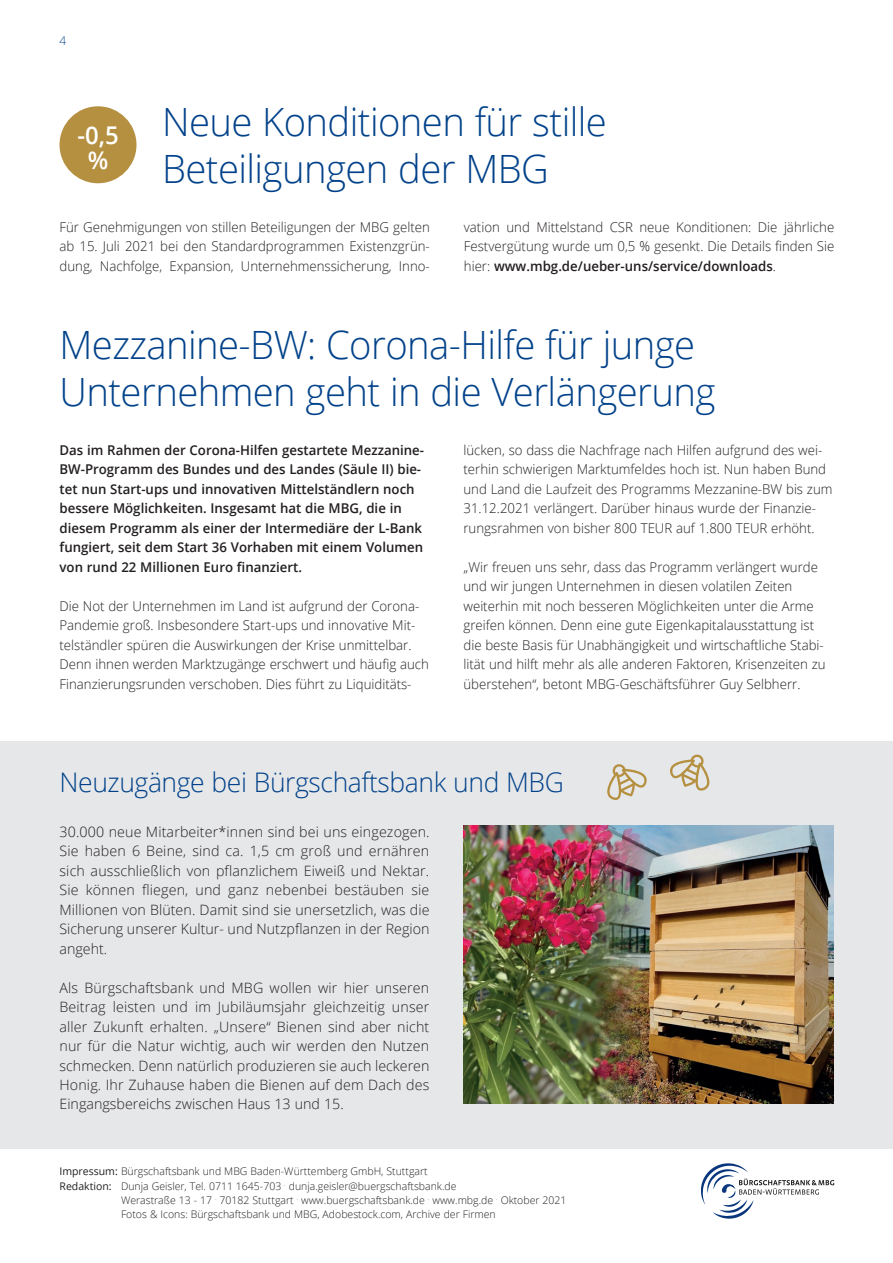
<style>
.page{position:relative;width:893px;height:1263px;background:#fff}
.page>*{position:absolute;margin:0;border:0;box-sizing:border-box;transform-origin:0 0}
.t1{font:300 39px/46.8px "Open Sans";letter-spacing:-.015em;color:#02428a}
.t2{font:300 27px "Open Sans";letter-spacing:-.015em;color:#02428a}
.t3{font:600 24.45px/24.5px "Open Sans";color:#fff;text-align:center}
.t4{font:300 14.25px/19.5px "Open Sans";color:#231f20;text-align:justify}
.t5{font:300 13.5px/19.5px "Open Sans";color:#231f20}
.t6{font:600 13.5px/19.5px "Open Sans";color:#231f20}
.t7{font:300 12px "Open Sans";color:#02428a}
.t8{font:300 10.5px "Open Sans";color:#231f20}
.s1{font-weight:600}
.s2{font-weight:400}
</style>
<div class="page">
<svg style="left:701px;top:1163px;width:133px;height:55px"></svg>
<div style="left:0;top:741px;width:893px;height:407px;background:#e6e7e9"></div>
<svg style="left:607px;top:764px;width:40px;height:36px"></svg>
<svg style="left:670px;top:754px;width:40px;height:37px"></svg>
<img style="left:649px;top:826px;width:184px;height:278px">
<img style="left:463px;top:826px;width:186px;height:278px">
<div style="left:60px;top:106px;width:76px;height:77px;background:#b59040;border-radius:50%"></div>
<p class="t7" style="left:60px;top:33px;width:8px">4</p>
<h1 class="t1" style="left:162px;top:98px;width:446px">Neue Konditionen für stille<br>Beteiligungen der MBG</h1>
<p class="t5" style="left:60px;top:217px;width:372px;text-align:justify">Für Genehmigungen von stillen Beteiligungen der MBG gelten ab 15. Juli 2021 bei den Standardprogrammen Existenzgrün&shy;dung, Nachfolge, Expansion, Unternehmenssicherung, Inno-</p>
<p class="t5" style="left:464px;top:217px;width:372px;text-align:justify">vation und Mittelstand CSR neue Konditionen: Die jährliche Festvergütung wurde um 0,5 % gesenkt. Die Details finden Sie hier: <span class="s1">www.mbg.de/ueber-uns/service/downloads</span>.</p>
<h3 class="t3" style="left:77px;top:123px;width:43px">-0,5 %</h3>
<h1 class="t1" style="left:60px;top:321px;width:657px">Mezzanine-BW: Corona-Hilfe für junge<br>Unternehmen geht in die Verlängerung</h1>
<p class="t6" style="left:60px;top:440px;width:366px">Das im Rahmen der Corona-Hilfen gestartete Mezzanine-BW-Programm des Bundes und des Landes (Säule II) bie&shy;tet nun Start-ups und innovativen Mittelständlern noch bessere Möglichkeiten. Insgesamt hat die MBG, die in diesem Programm als einer der Intermediäre der L-Bank fungiert, seit dem Start 36 Vorhaben mit einem Volumen von rund 22 Millionen Euro finanziert.</p>
<p class="t5" style="left:60px;top:596px;width:371px">Die Not der Unternehmen im Land ist aufgrund der Corona-Pandemie groß. Insbesondere Start-ups und innovative Mit&shy;telständler spüren die Auswirkungen der Krise unmittelbar.<br>Denn ihnen werden Marktzugänge erschwert und häufig auch Finanzierungsrunden verschoben. Dies führt zu Liquiditäts-</p>
<p class="t5" style="left:463px;top:440px;width:370px">lücken, so dass die Nachfrage nach Hilfen aufgrund des wei&shy;terhin schwierigen Marktumfeldes hoch ist. Nun haben Bund und Land die Laufzeit des Programms Mezzanine-BW bis zum 31.12.2021 verlängert. Darüber hinaus wurde der Finanzie&shy;rungsrahmen von bisher 800 TEUR auf 1.800 TEUR erhöht.</p>
<p class="t5" style="left:463px;top:557px;width:364px">„Wir freuen uns sehr, dass das Programm verlängert wurde und wir jungen Unternehmen in diesen volatilen Zeiten weiterhin mit noch besseren Möglichkeiten unter die Arme greifen können. Denn eine gute Eigenkapitalausstattung ist die beste Basis für Unabhängigkeit und wirtschaftliche Stabi&shy;lität und hilft mehr als alle anderen Faktoren, Krisenzeiten zu überstehen“, betont MBG-Geschäftsführer Guy Selbherr.</p>
<h2 class="t2" style="left:60px;top:763px;width:506px">Neuzugänge bei Bürgschaftsbank und MBG</h2>
<p class="t4" style="left:60px;top:821px;width:372px">30.000 neue Mitarbeiter*innen sind bei uns eingezogen.<br>Sie haben 6 Beine, sind ca. 1,5 cm groß und ernähren sich ausschließlich von pflanzlichem Eiweiß und Nektar.<br>Sie können fliegen, und ganz nebenbei bestäuben sie Millionen von Blüten. Damit sind sie unersetzlich, was die Sicherung unserer Kultur- und Nutzpflanzen in der Region angeht.</p>
<p class="t4" style="left:60px;top:977px;width:371px">Als Bürgschaftsbank und MBG wollen wir hier unseren Beitrag leisten und im Jubiläumsjahr gleichzeitig unser aller Zukunft erhalten. „Unsere“ Bienen sind aber nicht nur für die Natur wichtig, auch wir werden den Nutzen schmecken. Denn natürlich produzieren sie auch leckeren Honig. Ihr Zuhause haben die Bienen auf dem Dach des Eingangsbereichs zwischen Haus 13 und 15.</p>
<p class="t8" style="left:60px;top:1164px;width:370px"><span class="s2">Impressum:</span> Bürgschaftsbank und MBG Baden-Württemberg GmbH, Stuttgart</p>
<p class="t8" style="left:60px;top:1178px;width:398px"><span class="s2">Redaktion:</span> Dunja Geisler, Tel. 0711 1645-703 <sup>.</sup> dunja.geisler@buergschaftsbank.de</p>
<p class="t8" style="left:121px;top:1193px;width:447px">Werastraße 13 - 17 <sup>.</sup> 70182 Stuttgart <sup>.</sup> www.buergschaftsbank.de <sup>.</sup> www.mbg.de <sup>.</sup> Oktober 2021</p>
<p class="t8" style="left:121px;top:1207px;width:376px">Fotos &amp; Icons: Bürgschaftsbank und MBG, Adobestock.com, Archive der Firmen</p>
</div>
